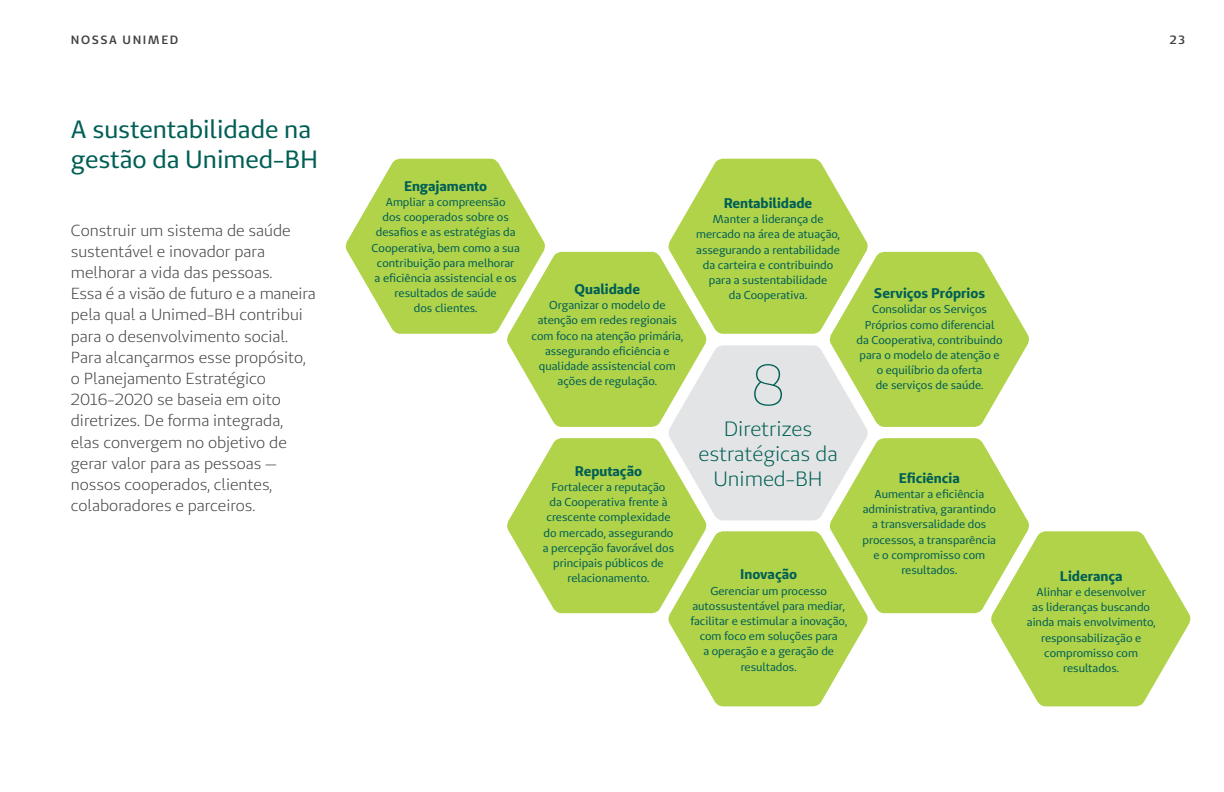
<style>
.page{position:relative;width:1224px;height:792px;background:#fff}
.page>*{position:absolute;margin:0;border:0;box-sizing:border-box;transform-origin:0 0}
.t1{font:300 58px "Unimed Sans";color:#005f55}
.t2{font:25px/30px "Unimed Sans";color:#005f55}
.t3{font:20.7px/24.9px "Unimed Sans";color:#005f55;text-align:center}
.t4{font:16px/21.2px "Unimed Sans";color:#414042}
.t5{font:700 14px "Unimed Sans";color:#005f55}
.t6{font:600 12px "Unimed Sans";letter-spacing:.13em;color:#414042}
.t7{font:11.4px/15.2px "Unimed Sans";color:#005f55;text-align:center}
</style>
<div class="page">
<svg style="left:345px;top:158px;width:846px;height:549px"></svg>
<p class="t6" style="left:71px;top:32px;width:109px">NOSSA UN IMED</p>
<h2 class="t2" style="left:71px;top:114px;width:249px">A sustentabilidade na gestão da Unimed-BH</h2>
<p class="t4" style="left:71px;top:219px;width:247px">Construir um sistema de saúde sustentável e inovador para melhorar a vida das pessoas.<br>Essa é a visão de futuro e a maneira pela qual a Unimed-BH contribui para o desenvolvimento social.<br>Para alcançarmos esse propósito, o Planejamento Estratégico<br>2016-2020 se baseia em oito diretrizes. De forma integrada,<br>elas convergem no objetivo de gerar valor para as pessoas — nossos cooperados, clientes, colaboradores e parceiros.</p>
<p class="t6" style="left:1170px;top:32px;width:16px">23</p>
<p class="t5" style="left:404px;top:177px;width:85px">Engajamento</p>
<p class="t7" style="left:372px;top:194px;width:150px">Ampliar a compreensão<br>dos cooperados sobre os desafios e as estratégias da<br>Cooperativa, bem como a sua contribuição para melhorar<br>a eficiência assistencial e os resultados de saúde<br>dos clientes.</p>
<p class="t5" style="left:575px;top:280px;width:67px">Qualidade</p>
<p class="t7" style="left:532px;top:297px;width:153px">Organizar o modelo de atenção em redes regionais com foco na atenção primária, assegurando eficiência e qualidade assistencial com ações de regulação.</p>
<p class="t5" style="left:575px;top:462px;width:69px">Reputação</p>
<p class="t7" style="left:543px;top:479px;width:133px">Fortalecer a reputação<br>da Cooperativa frente à crescente complexidade do mercado, assegurando a percepção favorável dos principais públicos de relacionamento.</p>
<p class="t5" style="left:724px;top:194px;width:90px">Rentabilidade</p>
<p class="t7" style="left:696px;top:211px;width:145px">Manter a liderança de mercado na área de atuação, assegurando a rentabilidade da carteira e contribuindo para a sustentabilidade<br>da Cooperativa.</p>
<h1 class="t1" style="left:751px;top:349px;width:36px">8</h1>
<h3 class="t3" style="left:698px;top:416px;width:141px">Diretrizes estratégicas da<br>Unimed-BH</h3>
<p class="t5" style="left:740px;top:565px;width:58px">Inovação</p>
<p class="t7" style="left:690px;top:583px;width:158px">Gerenciar um processo autossustentável para mediar, facilitar e estimular a inovação, com foco em soluções para<br>a operação e a geração de resultados.</p>
<p class="t5" style="left:874px;top:284px;width:113px">Serviços Próprios</p>
<p class="t7" style="left:857px;top:302px;width:148px">Consolidar os Serviços<br>Próprios como diferencial<br>da Cooperativa, contribuindo para o modelo de atenção e o equilíbrio da oferta<br>de serviços de saúde.</p>
<p class="t5" style="left:899px;top:469px;width:62px">Eficiência</p>
<p class="t7" style="left:863px;top:486px;width:135px">Aumentar a eficiência administrativa, garantindo a transversalidade dos processos, a transparência e o compromisso com resultados.</p>
<p class="t5" style="left:1060px;top:567px;width:64px">Liderança</p>
<p class="t7" style="left:1027px;top:584px;width:130px">Alinhar e desenvolver<br>as lideranças buscando ainda mais envolvimento, responsabilização e compromisso com resultados.</p>
</div>
